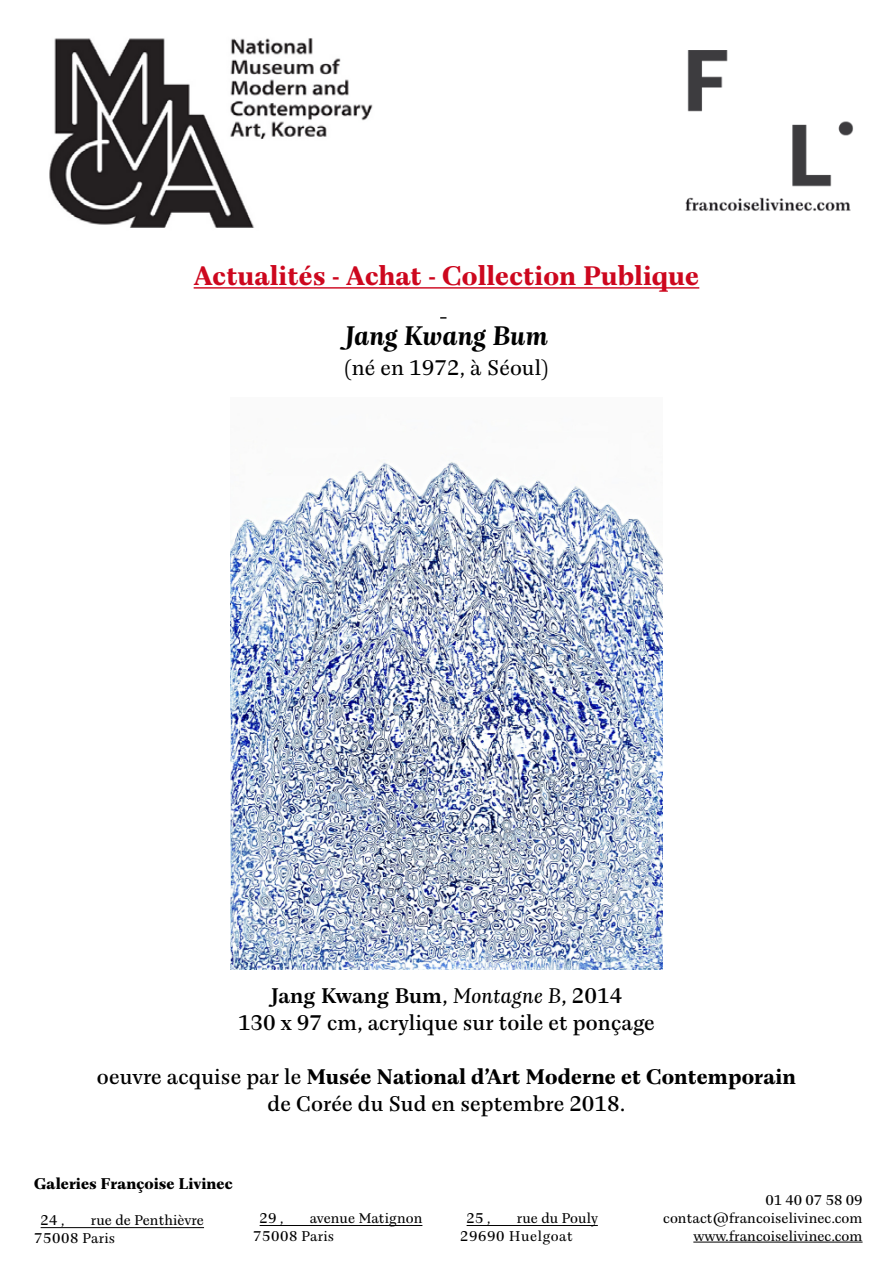
<style>
.page{position:relative;width:893px;height:1263px;background:#fff}
.page>*{position:absolute;margin:0;border:0;box-sizing:border-box;transform-origin:0 0}
.t1{font:900 28.5px "Fayon Pro";color:#cd071e}
.t2{font:italic 800 28.5px "Fayon Pro";letter-spacing:-.005em;color:#000}
.t3{font:500 22.5px/27px "Fayon Pro";color:#000;text-align:center}
.t4{font:22.5px "Fayon Pro";color:#000}
.t5{font:900 16.5px "Fayon Pro";color:#000}
.t6{font:15px/18px "Fayon Pro";color:#000}
.t7{font:15px/18px "Fayon Pro";letter-spacing:.02em;color:#000}
.s1{font-weight:700}
.s2{font-weight:400;font-style:italic}
.s3{font-weight:900}
</style>
<div class="page">
<img style="left:230px;top:461px;width:433px;height:508px">
<img style="left:685px;top:51px;width:168px;height:160px">
<img style="left:49px;top:38px;width:324px;height:190px">
<hr style="left:194px;top:287px;width:505px;height:2px;background:#cd071e">
<svg style="left:440px;top:317px;width:6px;height:2px"></svg>
<hr style="left:41px;top:1227px;width:163px;height:1px;background:#000">
<hr style="left:260px;top:1225px;width:162px;height:1px;background:#000">
<hr style="left:467px;top:1225px;width:131px;height:1px;background:#000">
<hr style="left:693px;top:1242px;width:170px;height:1px;background:#000">
<p class="t1" style="left:194px;top:256px;width:507px">Actualités - Achat - Collection Publique</p>
<p class="t2" style="left:345px;top:316px;width:204px">Jang Kwang Bum</p>
<p class="t4" style="left:344px;top:352px;width:207px">(né en 1972, à Séoul)</p>
<p class="t3" style="left:238px;top:982px;width:418px"><span class="s1">Jang Kwang Bum</span>, <span class="s2">Montagne B</span>, 2014<br>130 x 97 cm, acrylique sur toile et ponçage</p>
<p class="t3" style="left:97px;top:1063px;width:701px">oeuvre acquise par le <span class="s3">Musée National d’Art Moderne et Contemporain </span>de Corée du Sud en septembre 2018.</p>
<p class="t5" style="left:34px;top:1172px;width:200px">Galeries Françoise Livinec</p>
<p class="t6" style="left:41px;top:1211px;width:25px">24 ,</p>
<p class="t7" style="left:460px;top:1208px;width:139px;text-indent:57px">rue du Pouly<br>29690 Huelgoat</p>
<p class="t6" style="left:253px;top:1208px;width:171px;text-indent:57px">avenue Matignon<br>75008 Paris</p>
<p class="t6" style="left:467px;top:1208px;width:25px">25 ,</p>
<p class="t6" style="left:34px;top:1211px;width:172px;text-indent:57px">rue de Penthièvre<br>75008 Paris</p>
<p class="t6" style="left:260px;top:1208px;width:25px">29 ,</p>
<p class="t6" style="left:663px;top:1190px;width:201px;text-align:right">01 40 07 58 09 contact@francoiselivinec.com www.francoiselivinec.com</p>
</div>
